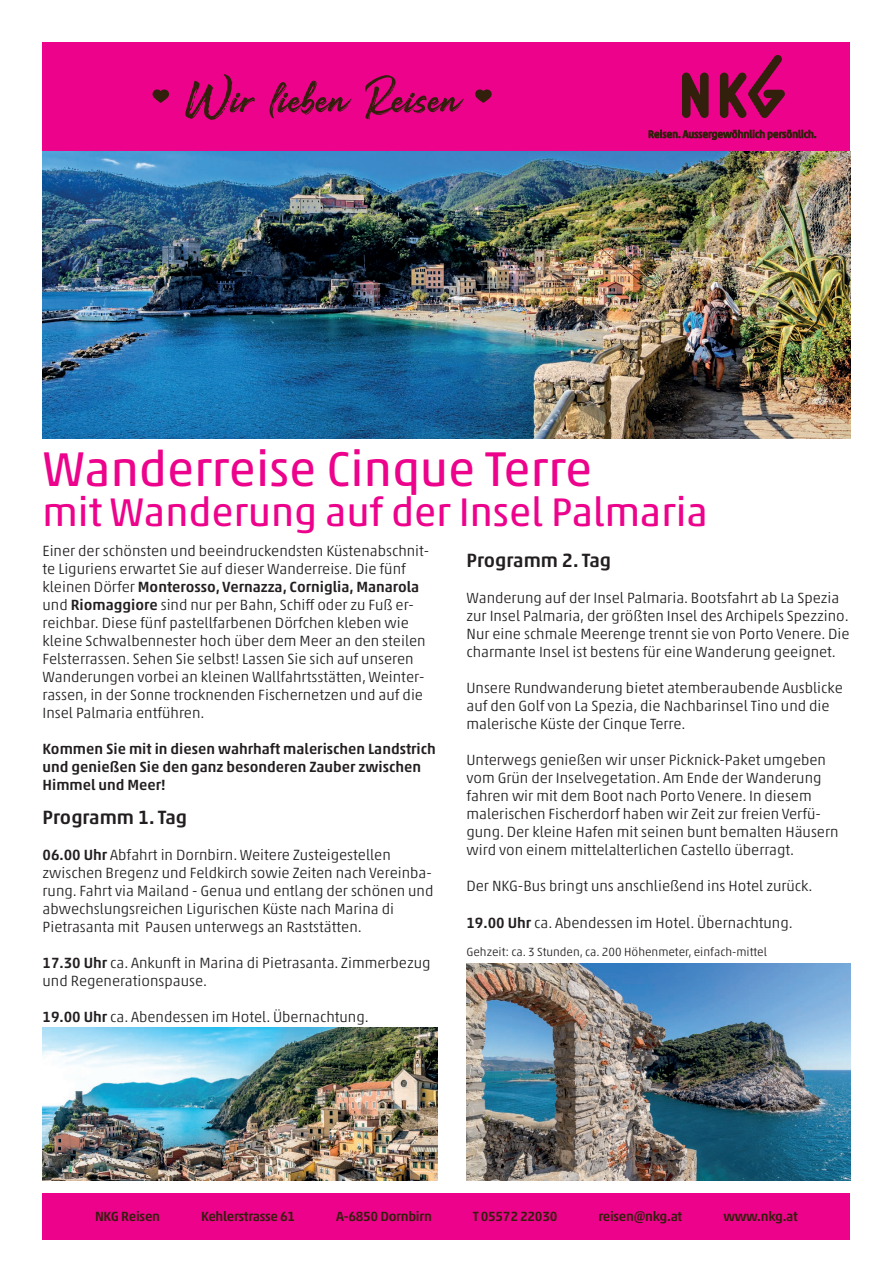
<style>
.page{position:relative;width:893px;height:1263px;background:#fff}
.page>*{position:absolute;margin:0;border:0;box-sizing:border-box;transform-origin:0 0}
.t1{font:49.5px "Akko Pro";color:#ed028c}
.t2{font:40.5px "Akko Pro";color:#ed028c}
.t3{font:500 19.5px "Akko Pro";color:#231f20}
.t4{font:300 15px/18px "Akko Pro";color:#231f20}
.t5{font:500 15px/18px "Akko Pro";color:#231f20}
.t6{font:500 13.5px "Akko Pro";letter-spacing:-.02em;color:#321f0c}
.t7{font:300 12px "Akko Pro";color:#231f20}
.s1{font-weight:500}
</style>
<div class="page">
<div style="left:43px;top:43px;width:807px;height:109px;background:#ed028c"></div>
<svg style="left:475px;top:89px;width:17px;height:14px"></svg>
<svg style="left:152px;top:89px;width:17px;height:14px"></svg>
<svg style="left:185px;top:74px;width:70px;height:46px"></svg>
<svg style="left:270px;top:81px;width:82px;height:38px"></svg>
<svg style="left:365px;top:75px;width:99px;height:45px"></svg>
<img style="left:43px;top:152px;width:807px;height:287px">
<div style="left:43px;top:1193px;width:807px;height:46px;background:#ed028c"></div>
<svg style="left:649px;top:129px;width:167px;height:12px"></svg>
<svg style="left:682px;top:72px;width:27px;height:46px"></svg>
<svg style="left:720px;top:55px;width:65px;height:63px"></svg>
<img style="left:466px;top:963px;width:384px;height:217px">
<img style="left:43px;top:1028px;width:395px;height:152px">
<h1 class="t1" style="left:43px;top:439px;width:552px">Wanderreise Cinque Terre</h1>
<h2 class="t2" style="left:43px;top:487px;width:667px">mit Wanderung auf der Insel Palmaria</h2>
<p class="t4" style="left:43px;top:541px;width:388px">Einer der schönsten und beeindruckendsten Küstenabschnit&shy;te Liguriens erwartet Sie auf dieser Wanderreise. Die fünf kleinen Dörfer <span class="s1">Monterosso, Vernazza, Corniglia, Manarola </span>und <span class="s1">Riomaggiore</span> sind nur per Bahn, Schiff oder zu Fuß er&shy;reichbar. Diese fünf pastellfarbenen Dörfchen kleben wie kleine Schwalbennester hoch über dem Meer an den steilen Felsterrassen. Sehen Sie selbst! Lassen Sie sich auf unseren Wanderungen vorbei an kleinen Wallfahrtsstätten, Weinter&shy;rassen, in der Sonne trocknenden Fischernetzen und auf die Insel Palmaria entführen.</p>
<p class="t5" style="left:43px;top:739px;width:395px">Kommen Sie mit in diesen wahrhaft malerischen Landstrich und genießen Sie den ganz besonderen Zauber zwischen<br>Himmel und Meer!</p>
<h3 class="t3" style="left:43px;top:805px;width:146px">Programm 1. Tag</h3>
<p class="t4" style="left:43px;top:845px;width:392px"><span class="s1">06.00 Uhr</span> Abfahrt in Dornbirn. Weitere Zusteigestellen zwischen Bregenz und Feldkirch sowie Zeiten nach Vereinba&shy;rung. Fahrt via Mailand - Genua und entlang der schönen und abwechslungsreichen Ligurischen Küste nach Marina di Pietrasanta mit Pausen unterwegs an Raststätten.</p>
<p class="t4" style="left:43px;top:953px;width:390px"><span class="s1">17.30 Uhr</span> ca. Ankunft in Marina di Pietrasanta. Zimmerbezug und Regenerationspause.</p>
<p class="t4" style="left:43px;top:1007px;width:328px"><span class="s1">19.00 Uhr</span> ca. Abendessen im Hotel. Übernachtung.</p>
<h3 class="t3" style="left:466px;top:549px;width:146px">Programm 2. Tag</h3>
<p class="t4" style="left:466px;top:589px;width:385px">Wanderung auf der Insel Palmaria. Bootsfahrt ab La Spezia zur Insel Palmaria, der größten Insel des Archipels Spezzino.<br>Nur eine schmale Meerenge trennt sie von Porto Venere. Die charmante Insel ist bestens für eine Wanderung geeignet.</p>
<p class="t4" style="left:466px;top:679px;width:378px">Unsere Rundwanderung bietet atemberaubende Ausblicke auf den Golf von La Spezia, die Nachbarinsel Tino und die malerische Küste der Cinque Terre.</p>
<p class="t4" style="left:466px;top:751px;width:374px">Unterwegs genießen wir unser Picknick-Paket umgeben vom Grün der Inselvegetation. Am Ende der Wanderung fahren wir mit dem Boot nach Porto Venere. In diesem malerischen Fischerdorf haben wir Zeit zur freien Verfü&shy;gung. Der kleine Hafen mit seinen bunt bemalten Häusern wird von einem mittelalterlichen Castello überragt.</p>
<p class="t4" style="left:466px;top:877px;width:348px">Der NKG-Bus bringt uns anschließend ins Hotel zurück.</p>
<p class="t4" style="left:466px;top:913px;width:328px"><span class="s1">19.00 Uhr</span> ca. Abendessen im Hotel. Übernachtung.</p>
<p class="t7" style="left:466px;top:945px;width:302px">Gehzeit: ca. 3 Stunden, ca. 200 Höhenmeter, einfach-mittel</p>
<p class="t6" style="left:95px;top:1208px;width:67px">NKG Reisen</p>
<p class="t6" style="left:201px;top:1208px;width:96px">Kehlerstrasse 61</p>
<p class="t6" style="left:336px;top:1208px;width:97px">A-6850 Dornbirn</p>
<p class="t6" style="left:473px;top:1208px;width:86px">T 05572 22030</p>
<p class="t6" style="left:598px;top:1208px;width:85px">reisen@nkg.at</p>
<p class="t6" style="left:723px;top:1208px;width:76px">www.nkg.at</p>
</div>
